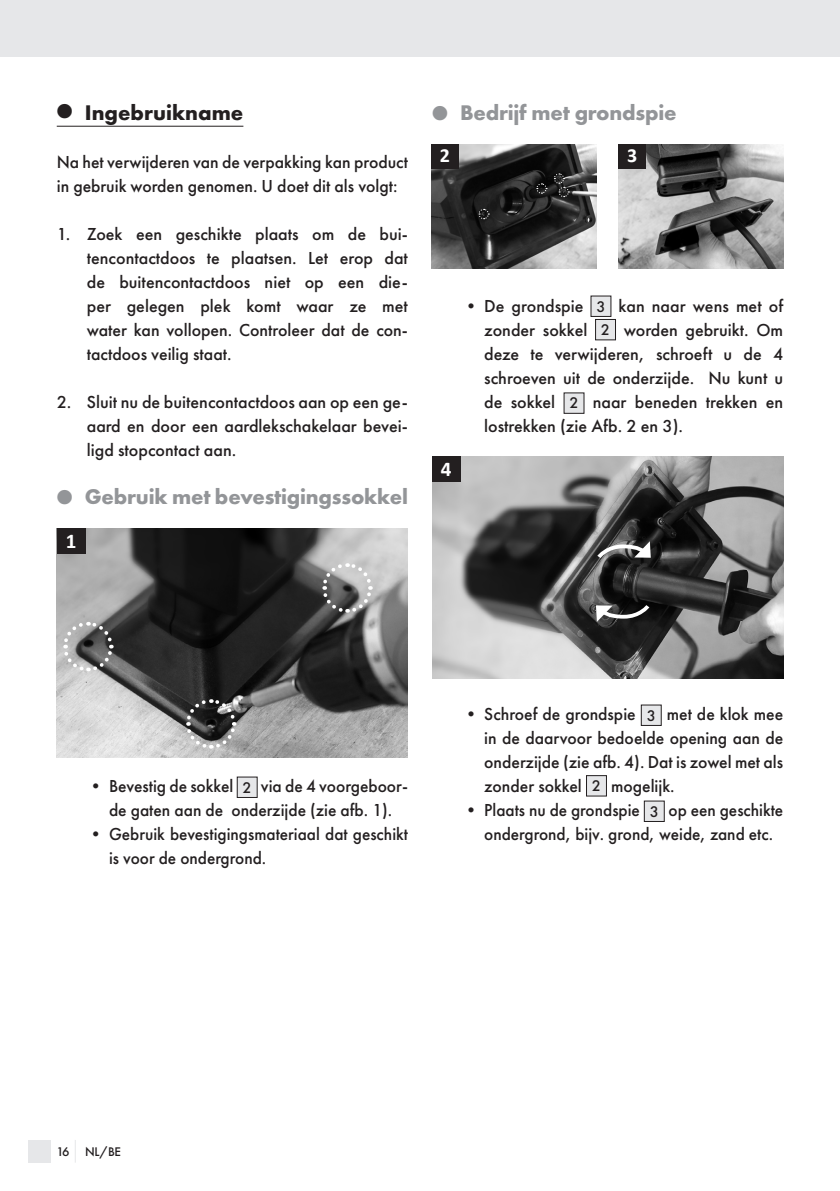
<style>
.page{position:relative;width:840px;height:1191px;background:#fff}
.page>*{position:absolute;margin:0;border:0;box-sizing:border-box;transform-origin:0 0}
._03_Subhead{font:700 22px "Futura PT";letter-spacing:-.01em;color:#939598}
._01_Headline{font:700 22px "Futura PT";color:#231f20}
.t1{font:700 21px "Calibri";color:#fff}
.t2{font:700 20px "Calibri";color:#fff}
._01_Fließtext{font:500 18px/24px "Futura PT";color:#231f20}
._01_Fließtext-2{font:500 18px/24px "Futura PT";color:#231f20;scale:.96 1}
._02_Fließtext{font:500 16px "Futura PT";color:#231f20}
.t3{font:500 13px "Futura PT";color:#231f20}
</style>
<div class="page">
<div style="left:0;top:0;width:839px;height:57px;background:#e6e7e9"></div>
<div style="left:28px;top:1140px;width:23px;height:22px;background:#e6e7e9"></div>
<svg style="left:75px;top:1140px;width:1px;height:22px"></svg>
<hr style="left:57px;top:126px;width:186px;height:1px;background:#231f20">
<div style="left:237px;top:777px;width:20px;height:20px;background:#e6e7e9"></div>
<div style="left:236px;top:776px;width:21px;height:22px;border:1px solid #231f20"></div>
<div style="left:590px;top:296px;width:20px;height:20px;background:#e6e7e9"></div>
<div style="left:595px;top:319px;width:20px;height:21px;background:#e6e7e9"></div>
<div style="left:594px;top:319px;width:21px;height:21px;border:1px solid #231f20"></div>
<div style="left:563px;top:393px;width:20px;height:20px;background:#e6e7e9"></div>
<img style="left:432px;top:456px;width:350px;height:222px">
<svg style="left:594px;top:541px;width:56px;height:19px"></svg>
<svg style="left:595px;top:602px;width:56px;height:20px"></svg>
<div style="left:432px;top:456px;width:28px;height:25px;background:#231f20"></div>
<div style="left:641px;top:705px;width:19px;height:20px;background:#e6e7e9"></div>
<div style="left:640px;top:704px;width:21px;height:22px;border:1px solid #231f20"></div>
<div style="left:586px;top:775px;width:20px;height:21px;background:#e6e7e9"></div>
<div style="left:585px;top:775px;width:21px;height:21px;border:1px solid #231f20"></div>
<div style="left:644px;top:801px;width:20px;height:20px;background:#e6e7e9"></div>
<div style="left:643px;top:800px;width:21px;height:22px;border:1px solid #231f20"></div>
<img style="left:57px;top:528px;width:350px;height:230px">
<svg style="left:184px;top:697px;width:53px;height:53px;background:#656565"></svg>
<svg style="left:61px;top:620px;width:54px;height:53px;background:#898989"></svg>
<svg style="left:320px;top:561px;width:54px;height:54px;background:#959595"></svg>
<div style="left:57px;top:528px;width:28px;height:26px;background:#231f20"></div>
<img style="left:431px;top:144px;width:165px;height:124px">
<div style="left:431px;top:144px;width:27px;height:24px;background:#231f20"></div>
<svg style="left:553px;top:173px;width:16px;height:25px"></svg>
<svg style="left:535px;top:183px;width:12px;height:11px"></svg>
<svg style="left:477px;top:208px;width:12px;height:12px"></svg>
<img style="left:618px;top:144px;width:165px;height:125px">
<div style="left:618px;top:144px;width:27px;height:24px;background:#231f20"></div>
<p class="_01_Headline" style="left:57px;top:98px;width:188px">● Ingebruikname</p>
<p class="_01_Fließtext" style="left:57px;top:150px;width:352px">Na het verwijderen van de verpakking kan product in gebruik worden genomen. U doet dit als volgt:</p>
<p class="_01_Fließtext" style="left:87px;top:222px;width:322px;text-align:justify;text-indent:-30px">1. Zoek een geschikte plaats om de bui&shy;tencontactdoos te plaatsen. Let erop dat de buitencontactdoos niet op een die&shy;per gelegen plek komt waar ze met water kan vollopen. Controleer dat de con&shy;tactdoos veilig staat.</p>
<p class="_01_Fließtext" style="left:87px;top:390px;width:322px;text-align:justify;text-indent:-30px">2. Sluit nu de buitencontactdoos aan op een ge&shy;aard en door een aardlekschakelaar bevei&shy;ligd stopcontact aan.</p>
<p class="_03_Subhead" style="left:57px;top:482px;width:352px">● Gebruik met bevestigingssokkel</p>
<p class="t1" style="left:66px;top:526px;width:12px">1</p>
<p class="_03_Subhead" style="left:432px;top:98px;width:246px">● Bedrijf met grondspie</p>
<p class="t2" style="left:440px;top:142px;width:12px">2</p>
<p class="t2" style="left:627px;top:142px;width:12px">3</p>
<p class="t1" style="left:440px;top:454px;width:12px">4</p>
<p class="_01_Fließtext" style="left:462px;top:294px;width:123px">• De grondspie</p>
<p class="_02_Fließtext" style="left:596px;top:296px;width:11px">3</p>
<p class="_01_Fließtext" style="left:618px;top:294px;width:166px">kan naar wens met of</p>
<p class="_01_Fließtext" style="left:484px;top:318px;width:104px">zonder sokkel</p>
<p class="_02_Fließtext" style="left:600px;top:320px;width:11px">2</p>
<p class="_01_Fließtext" style="left:484px;top:318px;width:300px;text-align:justify;text-indent:139px">worden gebruikt. Om deze te verwijderen, schroeft u de 4 schroeven uit de onderzijde. Nu kunt u de sokkel</p>
<p class="_01_Fließtext" style="left:484px;top:390px;width:300px;text-indent:108px">naar beneden trekken en lostrekken (zie Afb. 2 en 3).</p>
<p class="_02_Fließtext" style="left:569px;top:393px;width:11px">2</p>
<p class="_01_Fließtext" style="left:87px;top:774px;width:148px">• Bevestig de sokkel</p>
<p class="_02_Fließtext" style="left:242px;top:777px;width:11px">2</p>
<p class="_01_Fließtext" style="left:109px;top:774px;width:300px;text-indent:152px">via de 4 voorgeboor&shy;de gaten aan de onderzijde (zie afb. 1).</p>
<p class="_01_Fließtext" style="left:109px;top:822px;width:300px;text-indent:-22px">• Gebruik bevestigingsmateriaal dat geschikt is voor de ondergrond.</p>
<p class="_01_Fließtext" style="left:462px;top:702px;width:175px">• Schroef de grondspie</p>
<p class="_02_Fließtext" style="left:646px;top:705px;width:11px">3</p>
<p class="_01_Fließtext" style="left:484px;top:702px;width:300px;text-align:justify;text-indent:182px">met de klok mee in de daarvoor bedoelde opening aan de onderzijde (zie afb. 4). Dat is zowel met als zonder sokkel</p>
<p class="_02_Fließtext" style="left:591px;top:776px;width:11px">2</p>
<p class="_01_Fließtext" style="left:610px;top:774px;width:65px">mogelijk.</p>
<p class="_01_Fließtext" style="left:462px;top:798px;width:179px">• Plaats nu de grondspie</p>
<p class="_02_Fließtext" style="left:649px;top:801px;width:11px">3</p>
<p class="_01_Fließtext-2" style="left:484px;top:798px;width:313px;text-indent:184px">op een geschikte ondergrond, bijv. grond, weide, zand etc.</p>
<p class="t3" style="left:56px;top:1144px;width:66px">16 NL/BE</p>
</div>
